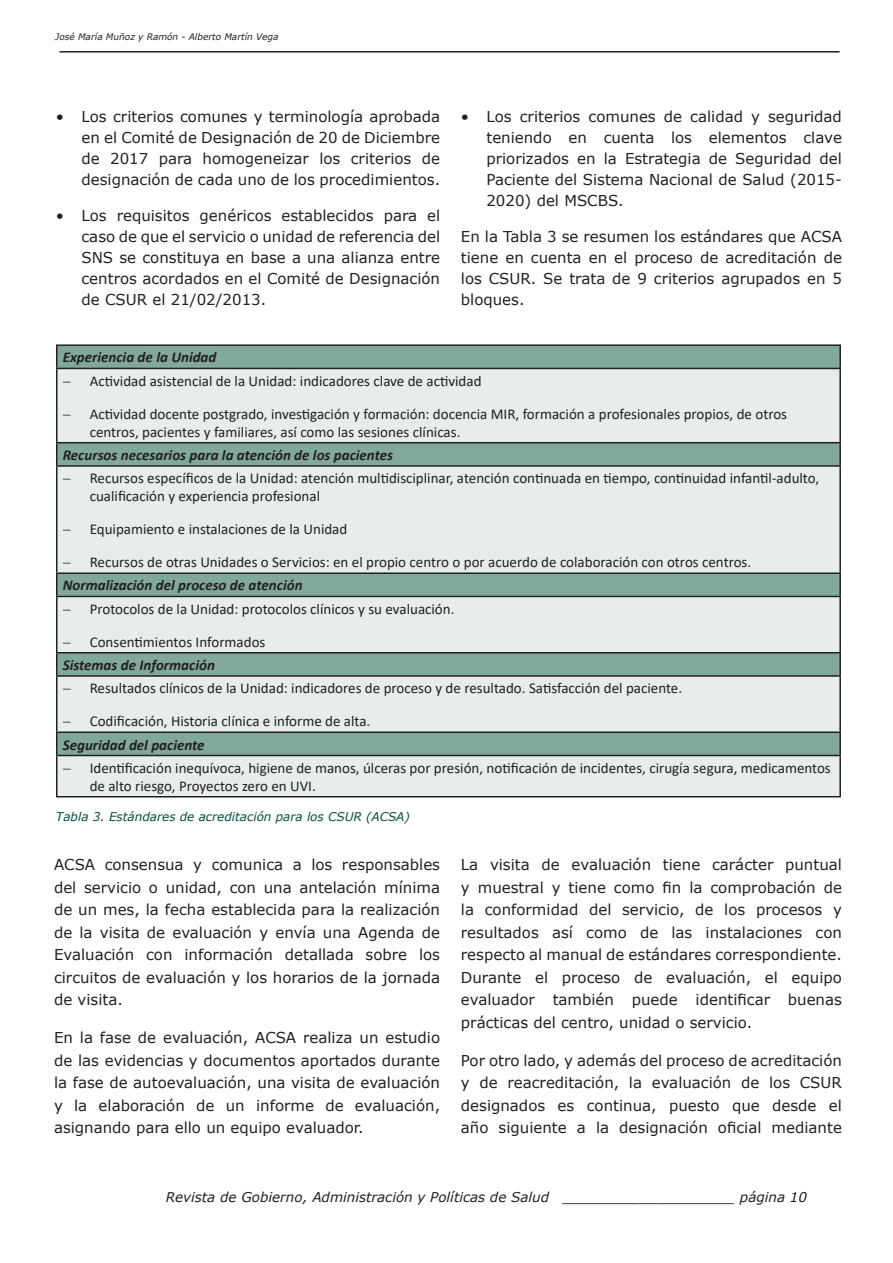
<style>
.page{position:relative;width:893px;height:1263px;background:#fff}
.page>*{position:absolute;margin:0;border:0;box-sizing:border-box;transform-origin:0 0}
.t1{font:15px/22.5px "Verdana";color:#231f20;text-align:justify}
.t2{font:15px/18px "Calibri";color:#231f20}
.t3{font:italic 700 15px "Calibri";color:#231f20}
.cabecero_a{font:italic 13.5px "Verdana";color:#231f20}
.pie_de_pagina{font:italic 12px "Verdana";color:#01503a}
.cabecero_a-2{font:italic 9px "Verdana";color:#231f20}
</style>
<div class="page">
<div style="left:57px;top:346px;width:782px;height:22px;background:#80a89d"></div>
<svg style="left:57px;top:369px;width:782px;height:427px;background:#cfddd9"></svg>
<hr style="left:56px;top:344px;width:785px;height:2px;background:#231f20">
<svg style="left:56px;top:346px;width:1px;height:22px"></svg>
<hr style="left:839px;top:346px;width:2px;height:22px;background:#231f20">
<hr style="left:56px;top:368px;width:785px;height:1px;background:#231f20">
<hr style="left:56px;top:369px;width:1px;height:73px;background:#231f20">
<hr style="left:839px;top:369px;width:2px;height:73px;background:#231f20">
<hr style="left:56px;top:442px;width:785px;height:1px;background:#231f20">
<svg style="left:56px;top:443px;width:1px;height:22px"></svg>
<hr style="left:839px;top:443px;width:2px;height:22px;background:#231f20">
<hr style="left:56px;top:465px;width:785px;height:2px;background:#231f20">
<hr style="left:56px;top:467px;width:1px;height:105px;background:#231f20">
<hr style="left:839px;top:467px;width:2px;height:105px;background:#231f20">
<hr style="left:56px;top:572px;width:785px;height:2px;background:#231f20">
<svg style="left:56px;top:574px;width:1px;height:22px"></svg>
<hr style="left:839px;top:574px;width:2px;height:22px;background:#231f20">
<hr style="left:56px;top:596px;width:785px;height:1px;background:#231f20">
<hr style="left:56px;top:597px;width:1px;height:55px;background:#231f20">
<hr style="left:839px;top:597px;width:2px;height:55px;background:#231f20">
<hr style="left:56px;top:652px;width:785px;height:1px;background:#231f20">
<svg style="left:56px;top:653px;width:1px;height:22px"></svg>
<hr style="left:839px;top:653px;width:2px;height:22px;background:#231f20">
<hr style="left:56px;top:675px;width:785px;height:2px;background:#231f20">
<hr style="left:56px;top:677px;width:1px;height:54px;background:#231f20">
<hr style="left:839px;top:677px;width:2px;height:54px;background:#231f20">
<hr style="left:56px;top:731px;width:785px;height:2px;background:#231f20">
<svg style="left:56px;top:733px;width:1px;height:22px"></svg>
<hr style="left:839px;top:733px;width:2px;height:22px;background:#231f20">
<hr style="left:56px;top:755px;width:785px;height:1px;background:#231f20">
<hr style="left:56px;top:756px;width:1px;height:40px;background:#231f20">
<hr style="left:839px;top:756px;width:2px;height:40px;background:#231f20">
<hr style="left:56px;top:796px;width:785px;height:1px;background:#231f20">
<hr style="left:60px;top:51px;width:780px;height:2px;background:#231f20">
<svg style="left:63px;top:381px;width:12px;height:6px"></svg>
<svg style="left:63px;top:414px;width:12px;height:6px"></svg>
<svg style="left:63px;top:479px;width:12px;height:5px"></svg>
<svg style="left:63px;top:530px;width:12px;height:5px"></svg>
<svg style="left:63px;top:563px;width:12px;height:5px"></svg>
<svg style="left:63px;top:609px;width:12px;height:6px"></svg>
<svg style="left:63px;top:642px;width:12px;height:6px"></svg>
<svg style="left:63px;top:689px;width:12px;height:5px"></svg>
<svg style="left:63px;top:722px;width:12px;height:5px"></svg>
<svg style="left:63px;top:768px;width:12px;height:6px"></svg>
<p class="cabecero_a-2" style="left:55px;top:30px;width:225px">José María Muñoz y Ramón - Alberto Martín Vega</p>
<p class="t1" style="left:81px;top:106px;width:360px;line-height:21px;text-indent:-26px">• Los criterios comunes y terminología aprobada en el Comité de Designación de 20 de Diciembre de 2017 para homogeneizar los criterios de designación de cada uno de los procedimientos.</p>
<p class="t1" style="left:81px;top:205px;width:360px;line-height:21px;text-indent:-26px">• Los requisitos genéricos establecidos para el caso de que el servicio o unidad de referencia del SNS se constituya en base a una alianza entre centros acordados en el Comité de Designación de CSUR el 21/02/2013.</p>
<p class="t1" style="left:486px;top:106px;width:357px;line-height:21px;text-indent:-26px">• Los criterios comunes de calidad y seguridad teniendo en cuenta los elementos clave priorizados en la Estrategia de Seguridad del Paciente del Sistema Nacional de Salud (2015- 2020) del MSCBS.</p>
<p class="t1" style="left:461px;top:226px;width:383px;line-height:21px">En la Tabla 3 se resumen los estándares que ACSA tiene en cuenta en el proceso de acreditación de los CSUR. Se trata de 9 criterios agrupados en 5 bloques.</p>
<p class="t3" style="left:63px;top:347px;width:155px">Experiencia de la Unidad</p>
<p class="t2" style="left:90px;top:371px;width:393px">Actividad asistencial de la Unidad: indicadores clave de actividad</p>
<p class="t2" style="left:90px;top:404px;width:699px">Actividad docente postgrado, investigación y formación: docencia MIR, formación a profesionales propios, de otros centros, pacientes y familiares, así como las sesiones clínicas.</p>
<p class="t3" style="left:63px;top:444px;width:332px">Recursos necesarios para la atención de los pacientes</p>
<p class="t2" style="left:90px;top:469px;width:731px">Recursos específicos de la Unidad: atención multidisciplinar, atención continuada en tiempo, continuidad infantil-adulto, cualificación y experiencia profesional</p>
<p class="t2" style="left:90px;top:520px;width:259px">Equipamiento e instalaciones de la Unidad</p>
<p class="t2" style="left:90px;top:553px;width:663px">Recursos de otras Unidades o Servicios: en el propio centro o por acuerdo de colaboración con otros centros.</p>
<p class="t3" style="left:63px;top:575px;width:241px">Normalización del proceso de atención</p>
<p class="t2" style="left:90px;top:599px;width:366px">Protocolos de la Unidad: protocolos clínicos y su evaluación.</p>
<p class="t2" style="left:90px;top:632px;width:177px">Consentimientos Informados</p>
<p class="t3" style="left:63px;top:654px;width:154px">Sistemas de Información</p>
<p class="t2" style="left:90px;top:679px;width:594px">Resultados clínicos de la Unidad: indicadores de proceso y de resultado. Satisfacción del paciente.</p>
<p class="t2" style="left:90px;top:712px;width:282px">Codificación, Historia clínica e informe de alta.</p>
<p class="t3" style="left:63px;top:734px;width:143px">Seguridad del paciente</p>
<p class="t2" style="left:90px;top:758px;width:743px">Identificación inequívoca, higiene de manos, úlceras por presión, notificación de incidentes, cirugía segura, medicamentos de alto riesgo, Proyectos zero en UVI.</p>
<p class="pie_de_pagina" style="left:56px;top:808px;width:355px">Tabla 3. Estándares de acreditación para los CSUR (ACSA)</p>
<p class="t1" style="left:54px;top:854px;width:388px">ACSA consensua y comunica a los responsables del servicio o unidad, con una antelación mínima de un mes, la fecha establecida para la realización de la visita de evaluación y envía una Agenda de Evaluación con información detallada sobre los circuitos de evaluación y los horarios de la jornada de visita.</p>
<p class="t1" style="left:54px;top:1026px;width:388px">En la fase de evaluación, ACSA realiza un estudio de las evidencias y documentos aportados durante la fase de autoevaluación, una visita de evaluación y la elaboración de un informe de evaluación, asignando para ello un equipo evaluador.</p>
<p class="t1" style="left:461px;top:854px;width:383px">La visita de evaluación tiene carácter puntual y muestral y tiene como fin la comprobación de la conformidad del servicio, de los procesos y resultados así como de las instalaciones con respecto al manual de estándares correspondiente.<br>Durante el proceso de evaluación, el equipo evaluador también puede identificar buenas prácticas del centro, unidad o servicio.</p>
<p class="t1" style="left:461px;top:1049px;width:383px">Por otro lado, y además del proceso de acreditación y de reacreditación, la evaluación de los CSUR designados es continua, puesto que desde el año siguiente a la designación oficial mediante</p>
<p class="cabecero_a" style="left:166px;top:1188px;width:643px">Revista de Gobierno, Administración y Políticas de Salud ____________________ página 10</p>
</div>
